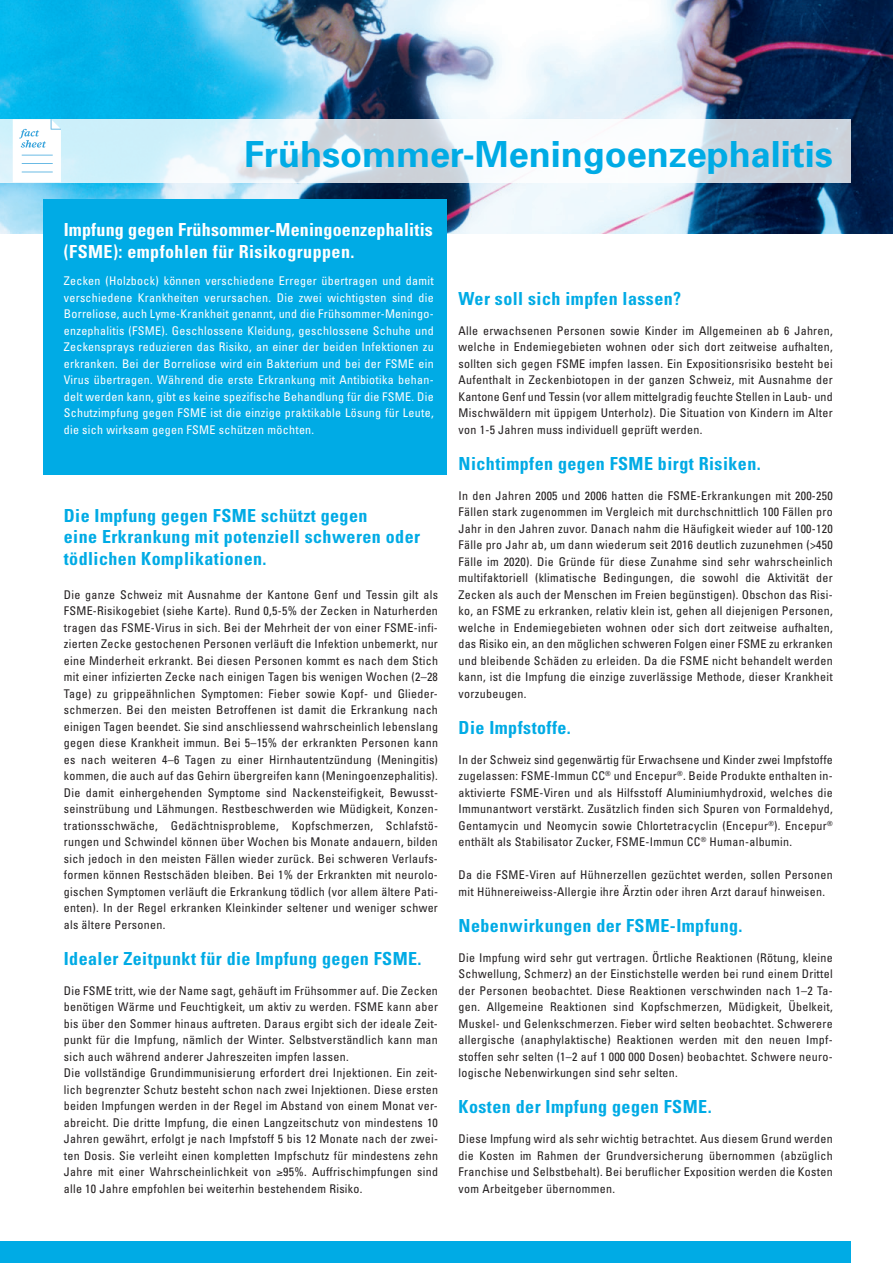
<style>
.page{position:relative;width:893px;height:1263px;background:#fff}
.page>*{position:absolute;margin:0;border:0;box-sizing:border-box;transform-origin:0 0}
.t1{font:700 36px "Univers";color:#00abe5}
.t2{font:700 condensed 18px/21.6px "Univers";letter-spacing:.025em;color:#00abe5}
.t3{font:700 condensed 18px/22.5px "Univers";letter-spacing:.01em;color:#fff}
.t4{font:condensed 12px/16.5px "Univers";letter-spacing:.025em;color:#231f20;text-align:justify}
.t5{font:condensed 12px/16.5px "Univers";letter-spacing:.025em;color:#fff;text-align:justify}
</style>
<div class="page">
<img style="left:0;top:0;width:893px;height:234px">
<svg style="left:0;top:119px;width:850px;height:64px"></svg>
<svg style="left:13px;top:119px;width:48px;height:63px"></svg>
<div style="left:43px;top:200px;width:403px;height:275px;background:#00abe5"></div>
<div style="left:0;top:1242px;width:850px;height:21px;background:#00abe5"></div>
<h1 class="t1" style="left:244px;top:131px;width:590px">Frühsommer-Meningoenzephalitis</h1>
<h2 class="t3" style="left:64px;top:218px;width:371px">Impfung gegen Frühsommer-Meningoenzephalitis (FSME): empfohlen für Risikogruppen.</h2>
<p class="t5" style="left:64px;top:272px;width:371px">Zecken (Holzbock) können verschiedene Erreger übertragen und damit verschiedene Krankheiten verursachen. Die zwei wichtigsten sind die Borreliose, auch Lyme-Krankheit genannt, und die Frühsommer-Meningo&shy;enzephalitis (FSME). Geschlossene Kleidung, geschlossene Schuhe und Zeckensprays reduzieren das Risiko, an einer der beiden Infektionen zu erkranken. Bei der Borreliose wird ein Bakterium und bei der FSME ein Virus übertragen. Während die erste Erkrankung mit Antibiotika behan&shy;delt werden kann, gibt es keine spezifische Behandlung für die FSME. Die Schutzimpfung gegen FSME ist die einzige praktikable Lösung für Leute, die sich wirksam gegen FSME schützen möchten.</p>
<h2 class="t2" style="left:64px;top:504px;width:358px">Die Impfung gegen FSME schützt gegen<br>eine Erkrankung mit potenziell schweren oder tödlichen Komplikationen.</h2>
<p class="t4" style="left:64px;top:586px;width:376px">Die ganze Schweiz mit Ausnahme der Kantone Genf und Tessin gilt als FSME-Risikogebiet (siehe Karte). Rund 0,5-5% der Zecken in Naturherden tragen das FSME-Virus in sich. Bei der Mehrheit der von einer FSME-infi&shy;zierten Zecke gestochenen Personen verläuft die Infektion unbemerkt, nur eine Minderheit erkrankt. Bei diesen Personen kommt es nach dem Stich mit einer infizierten Zecke nach einigen Tagen bis wenigen Wochen (2–28<br>Tage) zu grippeähnlichen Symptomen: Fieber sowie Kopf- und Glieder&shy;schmerzen. Bei den meisten Betroffenen ist damit die Erkrankung nach einigen Tagen beendet. Sie sind anschliessend wahrscheinlich lebenslang gegen diese Krankheit immun. Bei 5–15% der erkrankten Personen kann es nach weiteren 4–6 Tagen zu einer Hirnhautentzündung (Meningitis) kommen, die auch auf das Gehirn übergreifen kann (Meningoenzephalitis).<br>Die damit einhergehenden Symptome sind Nackensteifigkeit, Bewusst&shy;seinstrübung und Lähmungen. Restbeschwerden wie Müdigkeit, Konzen&shy;trationsschwäche, Gedächtnisprobleme, Kopfschmerzen, Schlafstö&shy;rungen und Schwindel können über Wochen bis Monate andauern, bilden sich jedoch in den meisten Fällen wieder zurück. Bei schweren Verlaufs&shy;formen können Restschäden bleiben. Bei 1% der Erkrankten mit neurolo&shy;gischen Symptomen verläuft die Erkrankung tödlich (vor allem ältere Pati&shy;enten). In der Regel erkranken Kleinkinder seltener und weniger schwer als ältere Personen.</p>
<h2 class="t2" style="left:64px;top:947px;width:359px">Idealer Zeitpunkt für die Impfung gegen FSME.</h2>
<p class="t4" style="left:64px;top:982px;width:376px;text-align:left">Die FSME tritt, wie der Name sagt, gehäuft im Frühsommer auf. Die Zecken benötigen Wärme und Feuchtigkeit, um aktiv zu werden. FSME kann aber bis über den Sommer hinaus auftreten. Daraus ergibt sich der ideale Zeit&shy;punkt für die Impfung, nämlich der Winter. Selbstverständlich kann man sich auch während anderer Jahreszeiten impfen lassen.<br>Die vollständige Grundimmunisierung erfordert drei Injektionen. Ein zeit&shy;lich begrenzter Schutz besteht schon nach zwei Injektionen. Diese ersten beiden Impfungen werden in der Regel im Abstand von einem Monat ver&shy;abreicht. Die dritte Impfung, die einen Langzeitschutz von mindestens 10<br>Jahren gewährt, erfolgt je nach Impfstoff 5 bis 12 Monate nach der zwei&shy;ten Dosis. Sie verleiht einen kompletten Impfschutz für mindestens zehn Jahre mit einer Wahrscheinlichkeit von ≥95%. Auffrischimpfungen sind alle 10 Jahre empfohlen bei weiterhin bestehendem Risiko.</p>
<h2 class="t2" style="left:459px;top:287px;width:224px">Wer soll sich impfen lassen?</h2>
<p class="t4" style="left:459px;top:322px;width:376px">Alle erwachsenen Personen sowie Kinder im Allgemeinen ab 6 Jahren, welche in Endemiegebieten wohnen oder sich dort zeitweise aufhalten, sollten sich gegen FSME impfen lassen. Ein Expositionsrisiko besteht bei Aufenthalt in Zeckenbiotopen in der ganzen Schweiz, mit Ausnahme der Kantone Genf und Tessin (vor allem mittelgradig feuchte Stellen in Laub- und Mischwäldern mit üppigem Unterholz). Die Situation von Kindern im Alter von 1-5 Jahren muss individuell geprüft werden.</p>
<h2 class="t2" style="left:459px;top:452px;width:304px">Nichtimpfen gegen FSME birgt Risiken.</h2>
<p class="t4" style="left:459px;top:487px;width:376px">In den Jahren 2005 und 2006 hatten die FSME-Erkrankungen mit 200-250<br>Fällen stark zugenommen im Vergleich mit durchschnittlich 100 Fällen pro Jahr in den Jahren zuvor. Danach nahm die Häufigkeit wieder auf 100-120<br>Fälle pro Jahr ab, um dann wiederum seit 2016 deutlich zuzunehmen (&gt;450<br>Fälle im 2020). Die Gründe für diese Zunahme sind sehr wahrscheinlich multifaktoriell (klimatische Bedingungen, die sowohl die Aktivität der Zecken als auch der Menschen im Freien begünstigen). Obschon das Risi&shy;ko, an FSME zu erkranken, relativ klein ist, gehen all diejenigen Personen, welche in Endemiegebieten wohnen oder sich dort zeitweise aufhalten, das Risiko ein, an den möglichen schweren Folgen einer FSME zu erkranken und bleibende Schäden zu erleiden. Da die FSME nicht behandelt werden kann, ist die Impfung die einzige zuverlässige Methode, dieser Krankheit vorzubeugen.</p>
<h2 class="t2" style="left:459px;top:716px;width:114px">Die Impfstoffe.</h2>
<p class="t4" style="left:459px;top:751px;width:376px">In der Schweiz sind gegenwärtig für Erwachsene und Kinder zwei Impfstoffe zugelassen: FSME-Immun CC<sup>®</sup> und Encepur<sup>®</sup>. Beide Produkte enthalten in&shy;aktivierte FSME-Viren und als Hilfsstoff Aluminiumhydroxid, welches die Immunantwort verstärkt. Zusätzlich finden sich Spuren von Formaldehyd, Gentamycin und Neomycin sowie Chlortetracyclin (Encepur<sup>®</sup>). Encepur<sup>® </sup>enthält als Stabilisator Zucker, FSME-Immun CC<sup>®</sup> Human-albumin.</p>
<p class="t4" style="left:459px;top:866px;width:376px">Da die FSME-Viren auf Hühnerzellen gezüchtet werden, sollen Personen mit Hühnereiweiss-Allergie ihre Ärztin oder ihren Arzt darauf hinweisen.</p>
<h2 class="t2" style="left:459px;top:914px;width:285px">Nebenwirkungen der FSME-Impfung.</h2>
<p class="t4" style="left:459px;top:949px;width:376px">Die Impfung wird sehr gut vertragen. Örtliche Reaktionen (Rötung, kleine Schwellung, Schmerz) an der Einstichstelle werden bei rund einem Drittel der Personen beobachtet. Diese Reaktionen verschwinden nach 1–2 Ta&shy;gen. Allgemeine Reaktionen sind Kopfschmerzen, Müdigkeit, Übelkeit, Muskel- und Gelenkschmerzen. Fieber wird selten beobachtet. Schwerere allergische (anaphylaktische) Reaktionen werden mit den neuen Impf&shy;stoffen sehr selten (1–2 auf 1 000 000 Dosen) beobachtet. Schwere neuro&shy;logische Nebenwirkungen sind sehr selten.</p>
<h2 class="t2" style="left:459px;top:1096px;width:255px">Kosten der Impfung gegen FSME.</h2>
<p class="t4" style="left:459px;top:1130px;width:376px">Diese Impfung wird als sehr wichtig betrachtet. Aus diesem Grund werden die Kosten im Rahmen der Grundversicherung übernommen (abzüglich Franchise und Selbstbehalt). Bei beruflicher Exposition werden die Kosten vom Arbeitgeber übernommen.</p>
</div>
